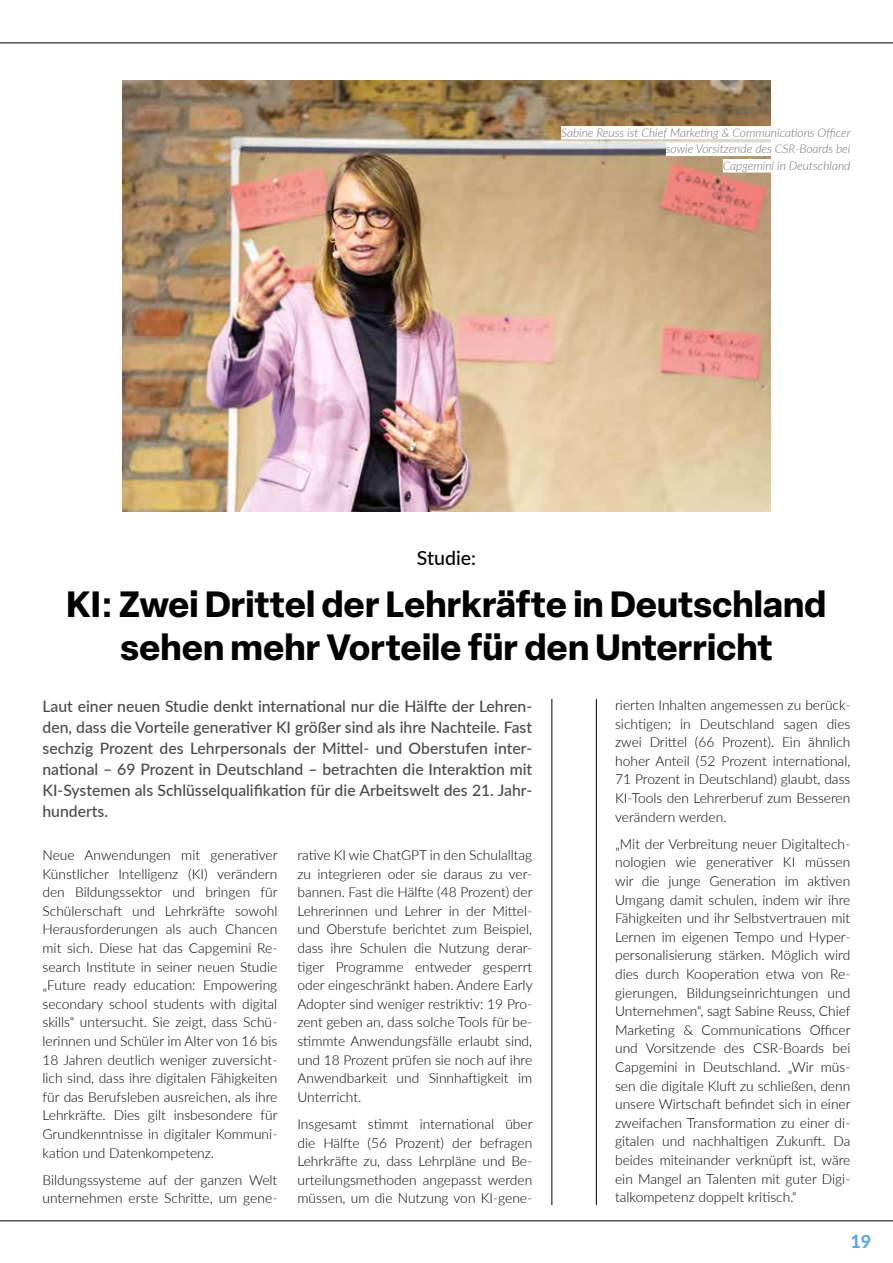
<style>
.page{position:relative;width:893px;height:1263px;background:#fff}
.page>*{position:absolute;margin:0;border:0;box-sizing:border-box;transform-origin:0 0}
.t1{font:700 36px/43.2px "Elza";color:#000;text-align:center}
.t2{font:500 19.5px "Lato";color:#000}
.t3{font:800 18px "Lato";color:#5ea9de}
.t4{font:500 15.75px/21px "Lato";color:#4a4a49;text-align:justify}
.t5{font:300 13.8px/18.6px "Lato";color:#000;text-align:justify}
.t6{font:italic 300 12px/16.5px "Lato";color:#706f6f;text-align:right}
</style>
<div class="page">
<hr style="left:0;top:1220px;width:893px;height:1px;background:#000">
<hr style="left:0;top:43px;width:893px;height:1px;background:#000">
<hr style="left:0;top:43px;width:1px;height:1177px;background:#006aa1">
<img style="left:123px;top:80px;width:647px;height:431px">
<div style="left:561px;top:126px;width:289px;height:14px;background:#fff"></div>
<div style="left:666px;top:143px;width:184px;height:13px;background:#fff"></div>
<div style="left:723px;top:159px;width:127px;height:14px;background:#fff"></div>
<hr style="left:551px;top:699px;width:1px;height:506px;background:#000">
<hr style="left:596px;top:699px;width:1px;height:506px;background:#000">
<p class="t6" style="left:561px;top:124px;width:291px">Sabine Reuss ist Chief Marketing &amp; Communications Officer sowie Vorsitzende des CSR-Boards bei<br>Capgemini in Deutschland</p>
<h2 class="t2" style="left:417px;top:543px;width:61px">Studie:</h2>
<h1 class="t1" style="left:67px;top:582px;width:761px">KI: Zwei Drittel der Lehrkräfte in Deutschland sehen mehr Vorteile für den Unterricht</h1>
<p class="t4" style="left:43px;top:695px;width:491px">Laut einer neuen Studie denkt international nur die Hälfte der Lehren&shy;den, dass die Vorteile generativer KI größer sind als ihre Nachteile. Fast sechzig Prozent des Lehrpersonals der Mittel- und Oberstufen inter&shy;national – 69 Prozent in Deutschland – betrachten die Interaktion mit KI-Systemen als Schlüsselqualifikation für die Arbeitswelt des 21. Jahr&shy;hunderts.</p>
<p class="t5" style="left:615px;top:695px;width:237px">rierten Inhalten angemessen zu berück&shy;sichtigen; in Deutschland sagen dies zwei Drittel (66 Prozent). Ein ähnlich hoher Anteil (52 Prozent international, 71 Prozent in Deutschland) glaubt, dass KI-Tools den Lehrerberuf zum Besseren verändern werden.</p>
<p class="t5" style="left:615px;top:834px;width:237px">„Mit der Verbreitung neuer Digitaltech&shy;nologien wie generativer KI müssen wir die junge Generation im aktiven Umgang damit schulen, indem wir ihre Fähigkeiten und ihr Selbstvertrauen mit Lernen im eigenen Tempo und Hyper&shy;personalisierung stärken. Möglich wird dies durch Kooperation etwa von Re&shy;gierungen, Bildungseinrichtungen und Unternehmen“, sagt Sabine Reuss, Chief Marketing &amp; Communications Officer und Vorsitzende des CSR-Boards bei Capgemini in Deutschland. „Wir müs&shy;sen die digitale Kluft zu schließen, denn unsere Wirtschaft befindet sich in einer zweifachen Transformation zu einer di&shy;gitalen und nachhaltigen Zukunft. Da beides miteinander verknüpft ist, wäre ein Mangel an Talenten mit guter Digi&shy;talkompetenz doppelt kritisch.“</p>
<p class="t5" style="left:43px;top:845px;width:237px">Neue Anwendungen mit generativer Künstlicher Intelligenz (KI) verändern den Bildungssektor und bringen für Schülerschaft und Lehrkräfte sowohl Herausforderungen als auch Chancen mit sich. Diese hat das Capgemini Re&shy;search Institute in seiner neuen Studie „Future ready education: Empowering secondary school students with digital skills“ untersucht. Sie zeigt, dass Schü&shy;lerinnen und Schüler im Alter von 16 bis 18 Jahren deutlich weniger zuversicht&shy;lich sind, dass ihre digitalen Fähigkeiten für das Berufsleben ausreichen, als ihre Lehrkräfte. Dies gilt insbesondere für Grundkenntnisse in digitaler Kommuni&shy;kation und Datenkompetenz.</p>
<p class="t5" style="left:43px;top:1170px;width:236px">Bildungssysteme auf der ganzen Welt unternehmen erste Schritte, um gene-</p>
<p class="t5" style="left:297px;top:845px;width:237px">rative KI wie ChatGPT in den Schulalltag zu integrieren oder sie daraus zu ver&shy;bannen. Fast die Hälfte (48 Prozent) der Lehrerinnen und Lehrer in der Mittel&shy;und Oberstufe berichtet zum Beispiel, dass ihre Schulen die Nutzung derar&shy;tiger Programme entweder gesperrt oder eingeschränkt haben. Andere Early Adopter sind weniger restriktiv: 19 Pro&shy;zent geben an, dass solche Tools für be&shy;stimmte Anwendungsfälle erlaubt sind, und 18 Prozent prüfen sie noch auf ihre Anwendbarkeit und Sinnhaftigkeit im Unterricht.</p>
<p class="t5" style="left:297px;top:1114px;width:237px">Insgesamt stimmt international über die Hälfte (56 Prozent) der befragen Lehrkräfte zu, dass Lehrpläne und Be&shy;urteilungsmethoden angepasst werden müssen, um die Nutzung von KI-gene-</p>
<h3 class="t3" style="left:850px;top:1228px;width:22px">19</h3>
</div>
